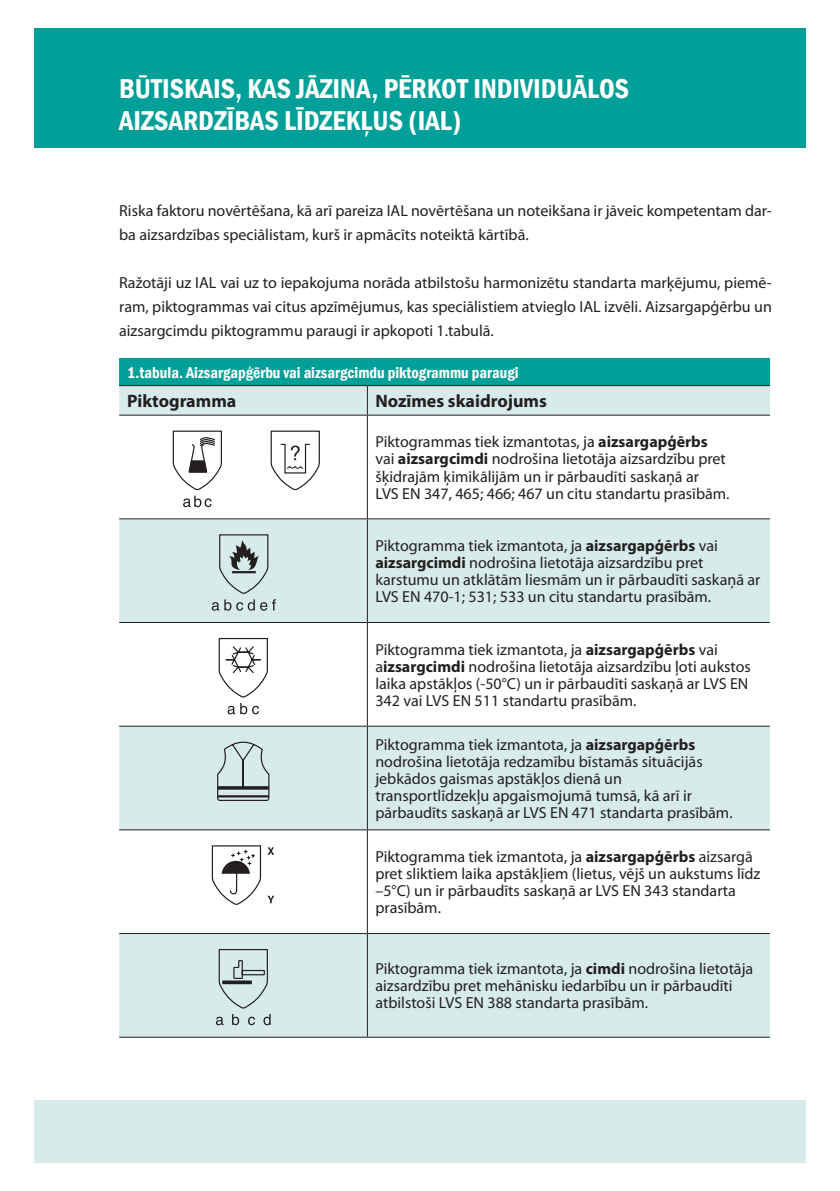
<style>
.page{position:relative;width:840px;height:1191px;background:#fff}
.page>*{position:absolute;margin:0;border:0;box-sizing:border-box;transform-origin:0 0}
.t1{font:600 condensed 28px/32px "Franklin Gothic";color:#fff}
.t2{font:700 18px "Myriad Pro";color:#231f20}
.t3{font:16px/17px "Myriad Pro";color:#231f20}
.t4{font:600 condensed 16px "Franklin Gothic";color:#fff}
.s1{font-weight:700}
</style>
<div class="page">
<div style="left:34px;top:28px;width:771px;height:119px;background:#009f98"></div>
<div style="left:34px;top:1100px;width:771px;height:62px;background:#d6ebea"></div>
<div style="left:119px;top:358px;width:650px;height:28px;background:#009f98"></div>
<svg style="left:119px;top:519px;width:650px;height:517px;fill:#d6ebea"></svg>
<hr style="left:119px;top:385px;width:248px;height:1px;background:#231f20">
<hr style="left:367px;top:385px;width:402px;height:1px;background:#231f20">
<svg style="left:119px;top:386px;width:650px;height:29px;background:#d2e6e6"></svg>
<hr style="left:119px;top:415px;width:248px;height:1px;background:#231f20">
<hr style="left:367px;top:415px;width:402px;height:1px;background:#231f20">
<hr style="left:367px;top:415px;width:1px;height:103px;background:#231f20">
<hr style="left:119px;top:518px;width:248px;height:1px;background:#231f20">
<hr style="left:367px;top:518px;width:402px;height:1px;background:#231f20">
<hr style="left:367px;top:519px;width:1px;height:103px;background:#231f20">
<hr style="left:119px;top:622px;width:248px;height:1px;background:#231f20">
<hr style="left:367px;top:622px;width:402px;height:1px;background:#231f20">
<hr style="left:367px;top:623px;width:1px;height:102px;background:#231f20">
<hr style="left:119px;top:725px;width:248px;height:1px;background:#231f20">
<hr style="left:367px;top:725px;width:402px;height:1px;background:#231f20">
<hr style="left:367px;top:726px;width:1px;height:103px;background:#231f20">
<hr style="left:119px;top:829px;width:248px;height:1px;background:#231f20">
<hr style="left:367px;top:829px;width:402px;height:1px;background:#231f20">
<hr style="left:367px;top:830px;width:1px;height:103px;background:#231f20">
<hr style="left:119px;top:933px;width:248px;height:1px;background:#231f20">
<hr style="left:367px;top:933px;width:402px;height:1px;background:#231f20">
<hr style="left:367px;top:934px;width:1px;height:102px;background:#231f20">
<hr style="left:119px;top:1036px;width:248px;height:1px;background:#231f20">
<hr style="left:367px;top:1036px;width:402px;height:1px;background:#231f20">
<svg style="left:172px;top:430px;width:50px;height:77px"></svg>
<svg style="left:270px;top:430px;width:50px;height:61px"></svg>
<div style="left:206px;top:527px;width:74px;height:87px;background:#d6ebea"></div>
<svg style="left:212px;top:534px;width:63px;height:76px"></svg>
<div style="left:206px;top:630px;width:74px;height:88px;background:#fff"></div>
<svg style="left:218px;top:637px;width:50px;height:77px"></svg>
<div style="left:206px;top:734px;width:74px;height:88px;background:#d6ebea"></div>
<svg style="left:217px;top:741px;width:53px;height:60px"></svg>
<div style="left:206px;top:838px;width:74px;height:87px;background:#fff"></div>
<svg style="left:211px;top:845px;width:63px;height:60px"></svg>
<div style="left:206px;top:941px;width:74px;height:88px;background:#d6ebea"></div>
<svg style="left:216px;top:949px;width:54px;height:76px"></svg>
<h1 class="t1" style="left:119px;top:73px;width:511px">BŪTISKAIS, KAS JĀZINA, PĒRKOT INDIVIDUĀLOS<br>AIZSARDZĪBAS LĪDZEKĻUS (IAL)</h1>
<p class="t3" style="left:119px;top:199px;width:653px;line-height:24px">Riska faktoru novērtēšana, kā arī pareiza IAL novērtēšana un noteikšana ir jāveic kompetentam dar&shy;ba aizsardzības speciālistam, kurš ir apmācīts noteiktā kārtībā.</p>
<p class="t3" style="left:119px;top:271px;width:654px;line-height:24px;text-align:justify">Ražotāji uz IAL vai uz to iepakojuma norāda atbilstošu harmonizētu standarta marķējumu, piemē&shy;ram, piktogrammas vai citus apzīmējumus, kas speciālistiem atvieglo IAL izvēli. Aizsargapģērbu un aizsargcimdu piktogrammu paraugi ir apkopoti 1.tabulā.</p>
<p class="t4" style="left:127px;top:361px;width:393px">1.tabula. Aizsargapģērbu vai aizsargcimdu piktogrammu paraugi</p>
<p class="t2" style="left:127px;top:391px;width:111px">Piktogramma</p>
<p class="t2" style="left:375px;top:391px;width:173px">Nozīmes skaidrojums</p>
<p class="t3" style="left:375px;top:434px;width:355px">Piktogrammas tiek izmantotas, ja <span class="s1">aizsargapģērbs </span>vai <span class="s1">aizsargcimdi</span> nodrošina lietotāja aizsardzību pret šķidrajām ķimikālijām un ir pārbaudīti saskaņā ar<br>LVS EN 347, 465; 466; 467 un citu standartu prasībām.</p>
<p class="t3" style="left:375px;top:537px;width:386px">Piktogramma tiek izmantota, ja <span class="s1">aizsargapģērbs</span> vai <span class="s1">aizsargcimdi</span> nodrošina lietotāja aizsardzību pret karstumu un atklātām liesmām un ir pārbaudīti saskaņā ar LVS EN 470-1; 531; 533 un citu standartu prasībām.</p>
<p class="t3" style="left:375px;top:641px;width:377px">Piktogramma tiek izmantota, ja <span class="s1">aizsargapģērbs</span> vai a<span class="s1">izsargcimdi</span> nodrošina lietotāja aizsardzību ļoti aukstos laika apstākļos (-50°C) un ir pārbaudīti saskaņā ar LVS EN 342 vai LVS EN 511 standartu prasībām.</p>
<p class="t3" style="left:375px;top:736px;width:358px">Piktogramma tiek izmantota, ja <span class="s1">aizsargapģērbs </span>nodrošina lietotāja redzamību bīstamās situācijās jebkādos gaismas apstākļos dienā un transportlīdzekļu apgaismojumā tumsā, kā arī ir pārbaudīts saskaņā ar LVS EN 471 standarta prasībām.</p>
<p class="t3" style="left:375px;top:848px;width:386px">Piktogramma tiek izmantota, ja <span class="s1">aizsargapģērbs</span> aizsargā pret sliktiem laika apstākļiem (lietus, vējš un aukstums līdz –5°C) un ir pārbaudīts saskaņā ar LVS EN 343 standarta prasībām.</p>
<p class="t3" style="left:375px;top:960px;width:379px">Piktogramma tiek izmantota, ja <span class="s1">cimdi</span> nodrošina lietotāja aizsardzību pret mehānisku iedarbību un ir pārbaudīti atbilstoši LVS EN 388 standarta prasībām.</p>
</div>
